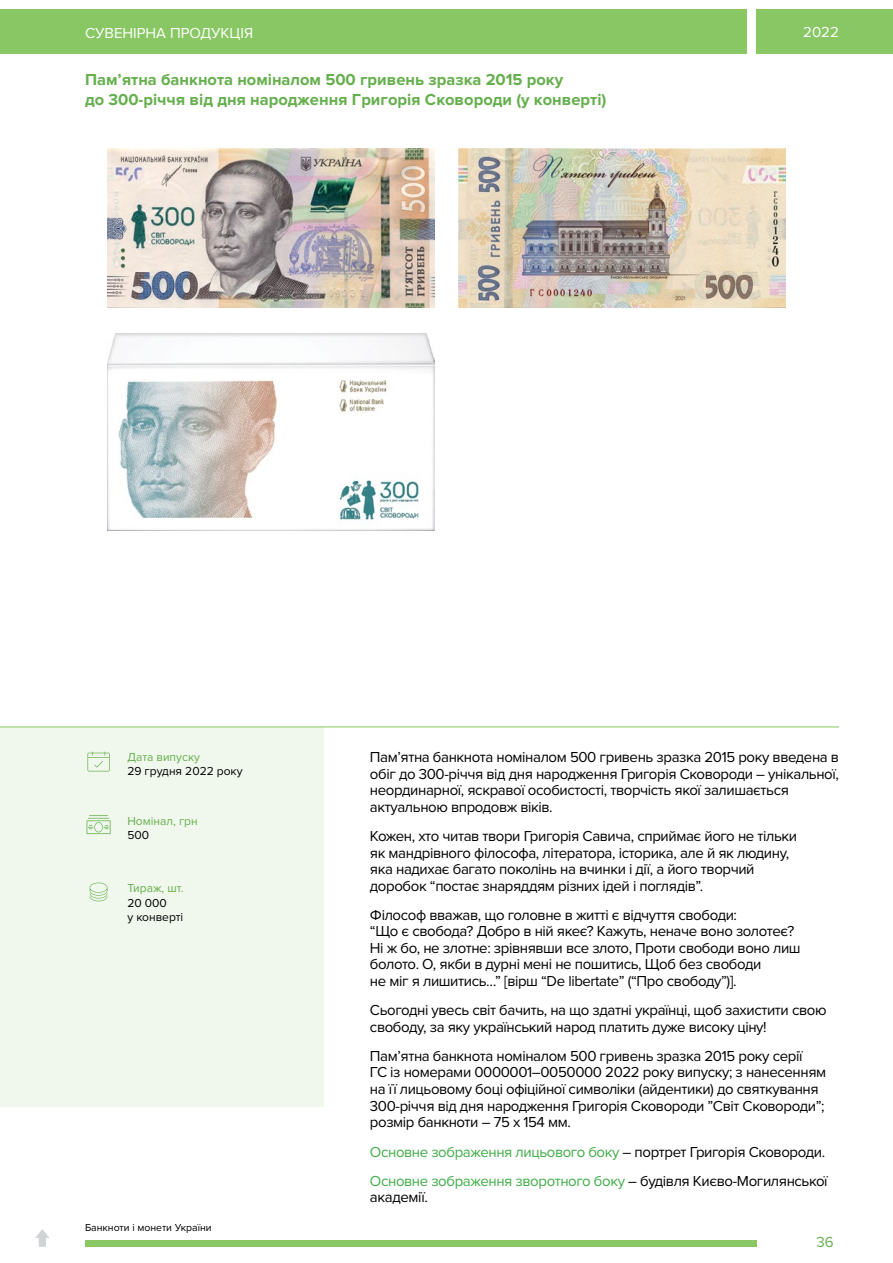
<style>
.page{position:relative;width:893px;height:1263px;background:#fff}
.page>*{position:absolute;margin:0;border:0;box-sizing:border-box;transform-origin:0 0}
.t1{font:700 16.5px/19.8px "Proxima Nova";color:#65af4d}
.t2{font:15px/16.5px "Proxima Nova";letter-spacing:-.025em;color:#000}
.t3{font:15px/29.2px "Proxima Nova";letter-spacing:-.025em;color:#41ad49}
.t4{font:15px "Proxima Nova";color:#fff}
.t5{font:15px "Proxima Nova";color:#65af4d}
.t6{font:12px/14.4px "Proxima Nova";color:#000}
.t7{font:12px "Proxima Nova";color:#65af4d}
.t8{font:10.5px "Proxima Nova";color:#000}
.s1{color:#000}
</style>
<div class="page">
<div style="left:85px;top:1240px;width:671px;height:7px;background:#89c765"></div>
<svg style="left:35px;top:1229px;width:14px;height:18px"></svg>
<div style="left:756px;top:10px;width:137px;height:44px;background:#89c765"></div>
<div style="left:0;top:10px;width:747px;height:44px;background:#89c765"></div>
<img style="left:108px;top:148px;width:327px;height:160px">
<img style="left:108px;top:334px;width:327px;height:196px">
<img style="left:458px;top:148px;width:327px;height:160px">
<div style="left:0;top:727px;width:323px;height:379px;background:#f0f7ec"></div>
<hr style="left:0;top:726px;width:839px;height:1px;background:#89c765">
<svg style="left:90px;top:883px;width:17px;height:18px"></svg>
<svg style="left:87px;top:815px;width:24px;height:19px"></svg>
<svg style="left:87px;top:751px;width:23px;height:20px"></svg>
<p class="t4" style="left:85px;top:24px;width:170px">СУВЕНІРНА ПРОДУКЦІЯ</p>
<p class="t1" style="left:85px;top:70px;width:523px">Пам’ятна банкнота номіналом 500 гривень зразка 2015 року<br>до 300-річчя від дня народження Григорія Сковороди (у конверті)</p>
<p class="t4" style="left:803px;top:23px;width:37px">2022</p>
<p class="t7" style="left:127px;top:750px;width:74px">Дата випуску</p>
<p class="t6" style="left:127px;top:764px;width:117px">29 грудня 2022 року</p>
<p class="t7" style="left:127px;top:813px;width:72px">Номінал, грн</p>
<p class="t6" style="left:127px;top:828px;width:23px">500</p>
<p class="t7" style="left:127px;top:881px;width:58px">Тираж, шт.</p>
<p class="t6" style="left:127px;top:895px;width:57px">20 000<br>у конверті</p>
<p class="t8" style="left:85px;top:1221px;width:128px">Банкноти і монети України</p>
<p class="t2" style="left:370px;top:749px;width:471px">Пам’ятна банкнота номіналом 500 гривень зразка 2015 року введена в обіг до 300-річчя від дня народження Григорія Сковороди – унікальної, неординарної, яскравої особистості, творчість якої залишається актуальною впродовж віків.</p>
<p class="t2" style="left:370px;top:828px;width:429px">Кожен, хто читав твори Григорія Савича, сприймає його не тільки як мандрівного філософа, літератора, історика, але й як людину, яка надихає багато поколінь на вчинки і дії, а його творчий доробок “постає знаряддям різних ідей і поглядів”.</p>
<p class="t2" style="left:370px;top:907px;width:432px">Філософ вважав, що головне в житті є відчуття свободи:<br>“Що є свобода? Добро в ній якеє? Кажуть, неначе воно золотеє?<br>Ні ж бо, не злотне: зрівнявши все злото, Проти свободи воно лиш болото. О, якби в дурні мені не пошитись, Щоб без свободи<br>не міг я лишитись…” [вірш “De libertate” (“Про свободу”)].</p>
<p class="t2" style="left:370px;top:1002px;width:458px">Сьогодні увесь світ бачить, на що здатні українці, щоб захистити свою свободу, за яку український народ платить дуже високу ціну!</p>
<p class="t2" style="left:370px;top:1048px;width:458px">Пам’ятна банкнота номіналом 500 гривень зразка 2015 року серії<br>ГС із номерами 0000001–0050000 2022 року випуску; з нанесенням на її лицьовому боці офіційної символіки (айдентики) до святкування 300-річчя від дня народження Григорія Сковороди ”Світ Сковороди”; розмір банкноти – 75 x 154 мм.</p>
<p class="t3" style="left:370px;top:1137px;width:459px">Основне зображення лицьового боку <span class="s1">– портрет Григорія Сковороди.<br></span>Основне зображення зворотного боку <span class="s1">– будівля Києво-Могилянської</span></p>
<p class="t2" style="left:370px;top:1189px;width:59px">академії.</p>
<p class="t5" style="left:816px;top:1233px;width:19px">36</p>
</div>
